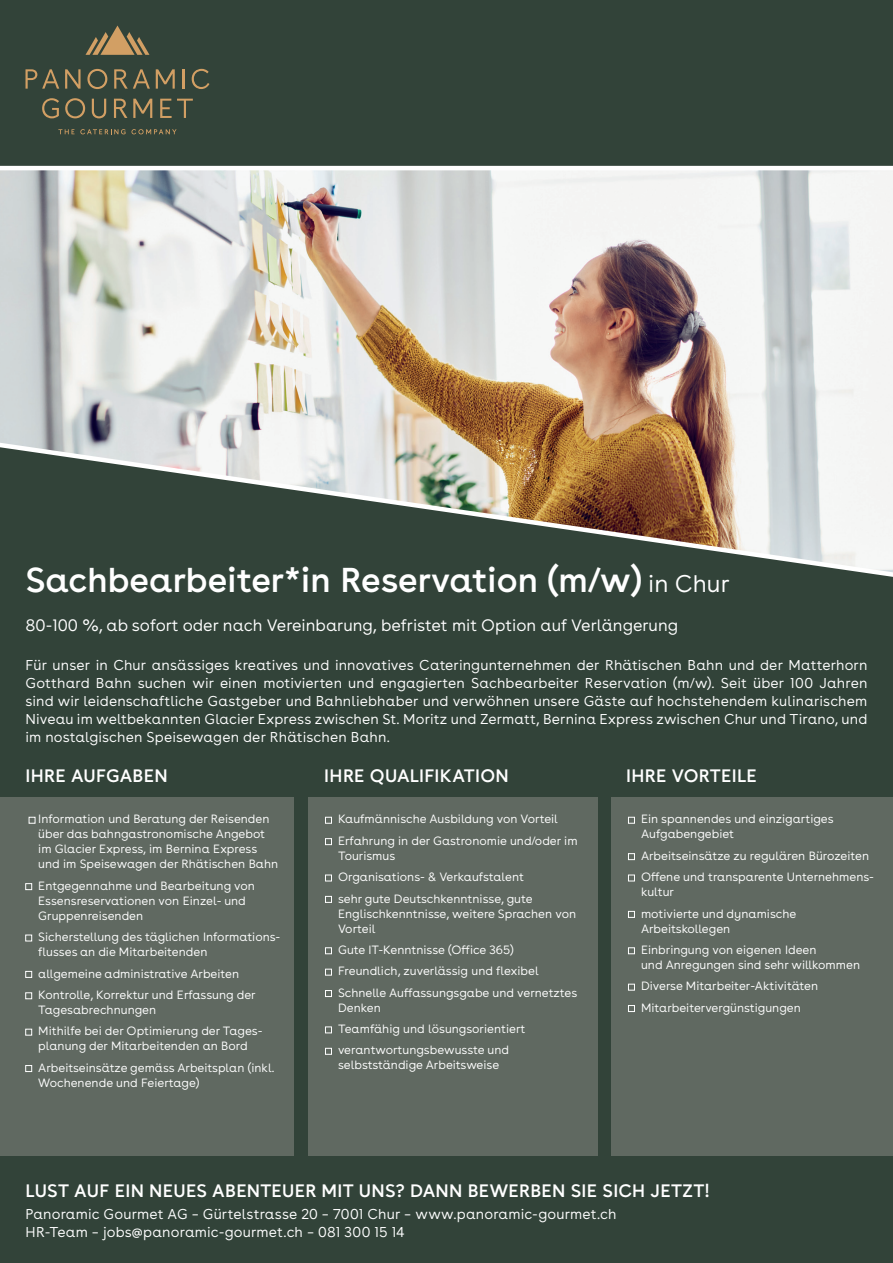
<style>
.page{position:relative;width:893px;height:1263px;background:#324339}
.page>*{position:absolute;margin:0;border:0;box-sizing:border-box;transform-origin:0 0}
.t1{font:34.5px "Buenos Aires";color:#fff}
.t2{font:18px "Buenos Aires";letter-spacing:.015em;color:#fff}
.t3{font:300 16.5px "Buenos Aires";color:#fff}
.t4{font:300 14.25px/18px "Buenos Aires";letter-spacing:.01em;color:#fff;text-align:justify}
.t5{font:300 12px/21.5px "Buenos Aires";color:#fff}
.s1{font-weight:300;font-size:24px}
</style>
<div class="page">
<svg style="left:58px;top:129px;width:119px;height:5px"></svg>
<svg style="left:26px;top:69px;width:33px;height:20px"></svg>
<svg style="left:65px;top:69px;width:16px;height:20px"></svg>
<svg style="left:87px;top:69px;width:20px;height:20px"></svg>
<svg style="left:114px;top:69px;width:36px;height:20px"></svg>
<svg style="left:156px;top:69px;width:19px;height:20px"></svg>
<hr style="left:183px;top:69px;width:2px;height:20px;background:#d29f64">
<svg style="left:192px;top:69px;width:17px;height:20px"></svg>
<svg style="left:42px;top:98px;width:17px;height:20px"></svg>
<svg style="left:65px;top:98px;width:20px;height:20px"></svg>
<svg style="left:92px;top:99px;width:14px;height:19px"></svg>
<svg style="left:114px;top:99px;width:13px;height:19px"></svg>
<svg style="left:133px;top:99px;width:19px;height:19px"></svg>
<svg style="left:160px;top:99px;width:33px;height:19px"></svg>
<svg style="left:86px;top:26px;width:63px;height:29px"></svg>
<img style="left:0;top:165px;width:893px;height:412px">
<div style="left:0;top:797px;width:293px;height:358px;background:#606961"></div>
<svg style="left:29px;top:817px;width:6px;height:6px"></svg>
<div style="left:26px;top:883px;width:6px;height:7px;border:1px solid #fff"></div>
<svg style="left:26px;top:935px;width:6px;height:6px"></svg>
<svg style="left:26px;top:971px;width:6px;height:6px"></svg>
<div style="left:26px;top:992px;width:6px;height:7px;border:1px solid #fff"></div>
<svg style="left:26px;top:1029px;width:6px;height:6px"></svg>
<div style="left:26px;top:1065px;width:6px;height:7px;border:1px solid #fff"></div>
<div style="left:308px;top:797px;width:289px;height:358px;background:#606961"></div>
<div style="left:325px;top:817px;width:7px;height:6px;border:1px solid #fff"></div>
<div style="left:325px;top:838px;width:7px;height:7px;border:1px solid #fff"></div>
<div style="left:325px;top:875px;width:7px;height:6px;border:1px solid #fff"></div>
<div style="left:325px;top:896px;width:7px;height:6px;border:1px solid #fff"></div>
<div style="left:325px;top:947px;width:7px;height:7px;border:1px solid #fff"></div>
<div style="left:325px;top:969px;width:7px;height:6px;border:1px solid #fff"></div>
<div style="left:325px;top:990px;width:7px;height:7px;border:1px solid #fff"></div>
<div style="left:325px;top:1027px;width:7px;height:6px;border:1px solid #fff"></div>
<div style="left:325px;top:1048px;width:7px;height:6px;border:1px solid #fff"></div>
<div style="left:611px;top:797px;width:282px;height:358px;background:#606961"></div>
<div style="left:628px;top:817px;width:7px;height:6px;border:1px solid #fff"></div>
<div style="left:628px;top:853px;width:7px;height:7px;border:1px solid #fff"></div>
<div style="left:628px;top:875px;width:7px;height:6px;border:1px solid #fff"></div>
<div style="left:628px;top:911px;width:7px;height:6px;border:1px solid #fff"></div>
<div style="left:628px;top:947px;width:7px;height:7px;border:1px solid #fff"></div>
<div style="left:628px;top:984px;width:7px;height:6px;border:1px solid #fff"></div>
<div style="left:628px;top:1005px;width:7px;height:7px;border:1px solid #fff"></div>
<h1 class="t1" style="left:26px;top:559px;width:705px">Sachbearbeiter*in Reservation (m/w) <span class="s1">in Chur</span></h1>
<h3 class="t3" style="left:26px;top:615px;width:654px">80-100 %, ab sofort oder nach Vereinbarung, befristet mit Option auf Verlängerung</h3>
<p class="t4" style="left:26px;top:657px;width:843px">Für unser in Chur ansässiges kreatives und innovatives Cateringunternehmen der Rhätischen Bahn und der Matterhorn Gotthard Bahn suchen wir einen motivierten und engagierten Sachbearbeiter Reservation (m/w). Seit über 100 Jahren sind wir leidenschaftliche Gastgeber und Bahnliebhaber und verwöhnen unsere Gäste auf hochstehendem kulinarischem Niveau im weltbekannten Glacier Express zwischen St. Moritz und Zermatt, Bernina Express zwischen Chur und Tirano, und im nostalgischen Speisewagen der Rhätischen Bahn.</p>
<h2 class="t2" style="left:26px;top:765px;width:144px">IHRE AUFGABEN</h2>
<h2 class="t2" style="left:324px;top:765px;width:186px">IHRE QUALIFIKATION</h2>
<h2 class="t2" style="left:626px;top:765px;width:132px">IHRE VORTEILE</h2>
<p class="t5" style="left:38px;top:812px;width:242px;line-height:15px">Information und Beratung der Reisenden über das bahngastronomische Angebot im Glacier Express, im Bernina Express und im Speisewagen der Rhätischen Bahn</p>
<p class="t5" style="left:38px;top:879px;width:218px;line-height:15px">Entgegennahme und Bearbeitung von<br>Essensreservationen von Einzel- und<br>Gruppenreisenden</p>
<p class="t5" style="left:38px;top:930px;width:244px;line-height:15px">Sicherstellung des täglichen Informations&shy;flusses an die Mitarbeitenden</p>
<p class="t5" style="left:38px;top:963px;width:219px">allgemeine administrative Arbeiten<br>Kontrolle, Korrektur und Erfassung der</p>
<p class="t5" style="left:38px;top:1000px;width:226px">Tagesabrechnungen<br>Mithilfe bei der Optimierung der Tages-</p>
<p class="t5" style="left:38px;top:1036px;width:238px">planung der Mitarbeitenden an Bord<br>Arbeitseinsätze gemäss Arbeitsplan (inkl.</p>
<p class="t5" style="left:38px;top:1072px;width:163px">Wochenende und Feiertage)</p>
<p class="t5" style="left:338px;top:809px;width:241px">Kaufmännische Ausbildung von Vorteil<br>Erfahrung in der Gastronomie und/oder im</p>
<p class="t5" style="left:338px;top:845px;width:196px">Tourismus<br>Organisations- &amp; Verkaufstalent sehr gute Deutschkenntnisse, gute</p>
<p class="t5" style="left:338px;top:906px;width:240px;line-height:15px">Englischkenntnisse, weitere Sprachen von<br>Vorteil</p>
<p class="t5" style="left:338px;top:940px;width:241px">Gute IT-Kenntnisse (Office 365)<br>Freundlich, zuverlässig und flexibel<br>Schnelle Auffassungsgabe und vernetztes</p>
<p class="t5" style="left:338px;top:997px;width:189px">Denken<br>Teamfähig und lösungsorientiert verantwortungsbewusste und</p>
<p class="t5" style="left:338px;top:1055px;width:163px">selbstständige Arbeitsweise</p>
<p class="t5" style="left:641px;top:812px;width:194px;line-height:15px">Ein spannendes und einzigartiges<br>Aufgabengebiet</p>
<p class="t5" style="left:641px;top:845px;width:235px">Arbeitseinsätze zu regulären Bürozeiten<br>Offene und transparente Unternehmens-</p>
<p class="t5" style="left:641px;top:882px;width:157px">kultur<br>motivierte und dynamische</p>
<p class="t5" style="left:641px;top:918px;width:177px">Arbeitskollegen<br>Einbringung von eigenen Ideen</p>
<p class="t5" style="left:641px;top:955px;width:221px">und Anregungen sind sehr willkommen<br>Diverse Mitarbeiter-Aktivitäten<br>Mitarbeitervergünstigungen</p>
<h2 class="t2" style="left:26px;top:1180px;width:686px">LUST AUF EIN NEUES ABENTEUER MIT UNS? DANN BEWERBEN SIE SICH JETZT!</h2>
<p class="t4" style="left:26px;top:1206px;width:593px">Panoramic Gourmet AG – Gürtelstrasse 20 – 7001 Chur – www.panoramic-gourmet.ch<br>HR-Team – jobs@panoramic-gourmet.ch – 081 300 15 14</p>
</div>
